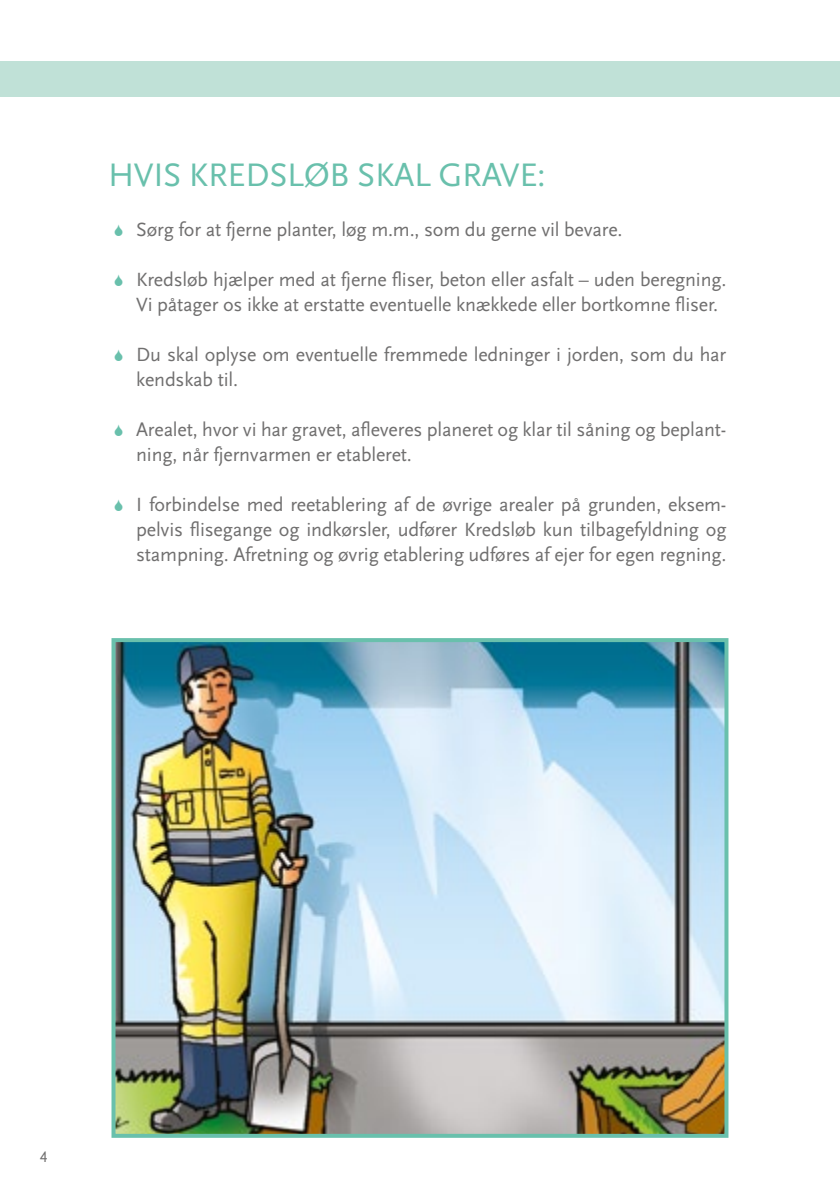
<style>
.page{position:relative;width:840px;height:1191px;background:#fff}
.page>*{position:absolute;margin:0;border:0;box-sizing:border-box;transform-origin:0 0}
.Brødtekst{font:34px "Scala Sans OT";letter-spacing:-.01em;color:#69c0ac}
.t1{font:20px/25px "Scala Sans OT";letter-spacing:-.01em;color:#706f6f}
.t2{font:16px "Scala Sans OT";color:#706f6f}
</style>
<div class="page">
<img style="left:116px;top:643px;width:607px;height:489px">
<div style="left:111px;top:638px;width:617px;height:499px;border:4px solid #69c0ac"></div>
<div style="left:0;top:61px;width:839px;height:35px;background:#c0e1d7"></div>
<p class="Brødtekst" style="left:108px;top:157px;width:439px">HVIS KREDSLØB SKAL GRAVE:</p>
<p class="t1" style="left:136px;top:217px;width:487px">Sørg for at fjerne planter, løg m.m., som du gerne vil bevare.</p>
<p class="t1" style="left:136px;top:267px;width:591px">Kredsløb hjælper med at fjerne fliser, beton eller asfalt – uden beregning.<br>Vi påtager os ikke at erstatte eventuelle knækkede eller bortkomne fliser.</p>
<p class="t1" style="left:136px;top:342px;width:591px">Du skal oplyse om eventuelle fremmede ledninger i jorden, som du har kendskab til.</p>
<p class="t1" style="left:136px;top:417px;width:591px">Arealet, hvor vi har gravet, afleveres planeret og klar til såning og beplant&shy;ning, når fjernvarmen er etableret.</p>
<p class="t1" style="left:136px;top:492px;width:591px;text-align:justify">I forbindelse med reetablering af de øvrige arealer på grunden, eksem&shy;pelvis flisegange og indkørsler, udfører Kredsløb kun tilbagefyldning og stampning. Afretning og øvrig etablering udføres af ejer for egen regning.</p>
<p class="t2" style="left:40px;top:1147px;width:9px">4</p>
</div>
